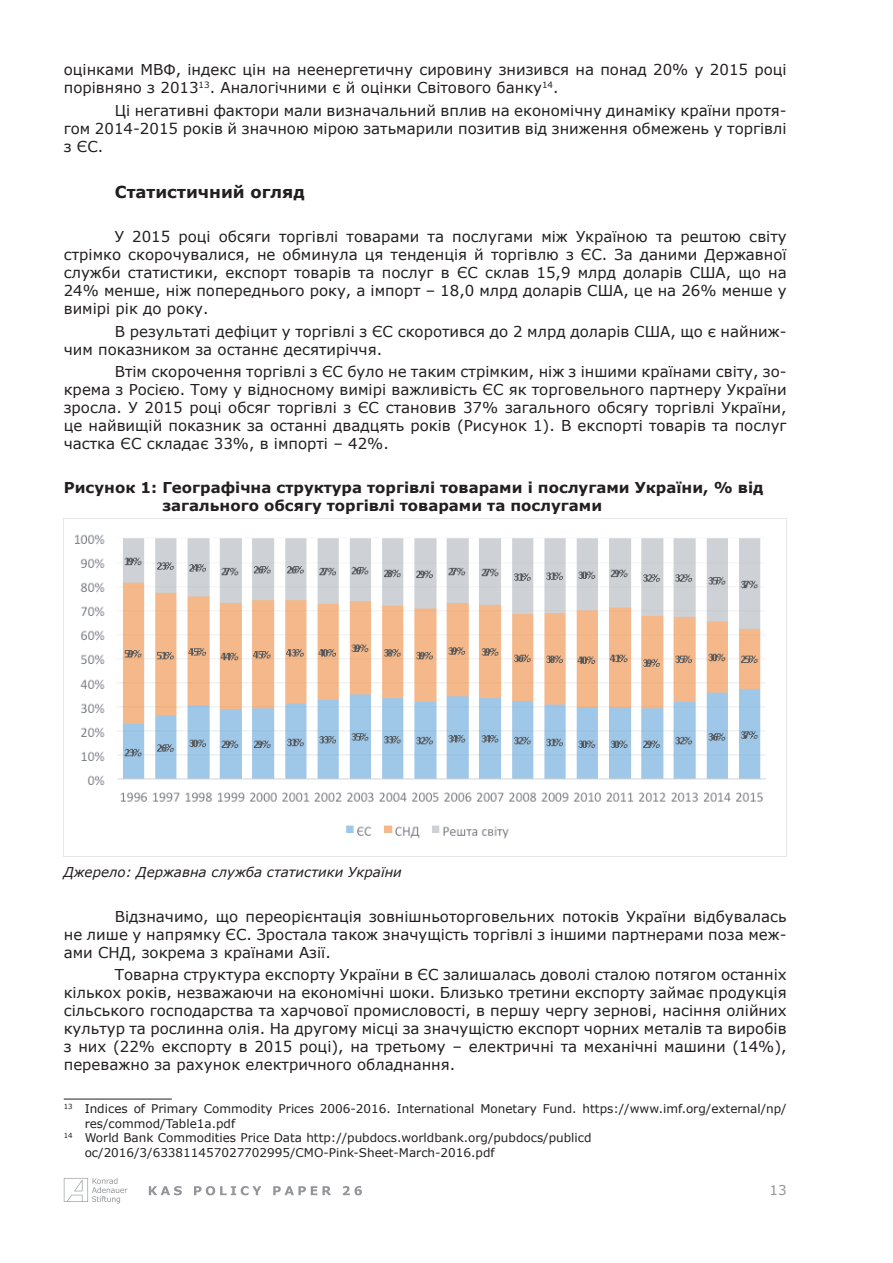
<style>
.page{position:relative;width:893px;height:1263px;background:#fff}
.page>*{position:absolute;margin:0;border:0;box-sizing:border-box;transform-origin:0 0}
.t1{font:700 16.5px "Verdana";color:#231f20}
.t2{font:15px/18px "Verdana";color:#231f20;text-align:justify}
.t3{font:700 15px/18px "Verdana";color:#231f20}
.t4{font:italic 13.5px "Verdana";color:#231f20}
.t5{font:13.5px "Verdana";color:#939598}
.t6{font:12px "Verdana";color:#231f20}
</style>
<div class="page">
<svg style="left:64px;top:1178px;width:64px;height:25px"></svg>
<svg style="left:149px;top:1186px;width:182px;height:9px"></svg>
<svg style="left:343px;top:1186px;width:19px;height:9px"></svg>
<img style="left:64px;top:519px;width:723px;height:338px">
<hr style="left:64px;top:1099px;width:108px;height:1px;background:#231f20">
<p class="t2" style="left:64px;top:60px;width:724px">оцінками МВФ, індекс цін на неенергетичну сировину знизився на понад 20% у 2015 році порівняно з 2013<sup>13</sup>. Аналогічними є й оцінки Світового банку<sup>14</sup>.</p>
<p class="t2" style="left:64px;top:101px;width:724px;text-indent:51px">Ці негативні фактори мали визначальний вплив на економічну динаміку країни протя&shy;гом 2014-2015 років й значною мірою затьмарили позитив від зниження обмежень у торгівлі з ЄС.</p>
<p class="t1" style="left:115px;top:181px;width:192px">Статистичний огляд</p>
<p class="t2" style="left:64px;top:227px;width:724px;text-indent:51px">У 2015 році обсяги торгівлі товарами та послугами між Україною та рештою світу стрімко скорочувалися, не обминула ця тенденція й торгівлю з ЄС. За даними Державної служби статистики, експорт товарів та послуг в ЄС склав 15,9 млрд доларів США, що на 24% менше, ніж попереднього року, а імпорт – 18,0 млрд доларів США, це на 26% менше у вимірі рік до року.</p>
<p class="t2" style="left:64px;top:322px;width:724px;text-indent:51px">В результаті дефіцит у торгівлі з ЄС скоротився до 2 млрд доларів США, що є найниж&shy;чим показником за останнє десятиріччя.</p>
<p class="t2" style="left:64px;top:362px;width:724px;text-indent:51px">Втім скорочення торгівлі з ЄС було не таким стрімким, ніж з іншими країнами світу, зо&shy;крема з Росією. Тому у відносному вимірі важливість ЄС як торговельного партнеру України зросла. У 2015 році обсяг торгівлі з ЄС становив 37% загального обсягу торгівлі України, це найвищій показник за останні двадцять років (Рисунок 1). В експорті товарів та послуг частка ЄС складає 33%, в імпорті – 42%.</p>
<p class="t3" style="left:162px;top:478px;width:603px;text-indent:-99px">Рисунок 1: Географічна структура торгівлі товарами і послугами України, % від загального обсягу торгівлі товарами та послугами</p>
<p class="t4" style="left:64px;top:863px;width:340px">Джерело: Державна служба статистики України</p>
<p class="t2" style="left:64px;top:907px;width:724px;text-indent:51px">Відзначимо, що переорієнтація зовнішньоторговельних потоків України відбувалась не лише у напрямку ЄС. Зростала також значущість торгівлі з іншими партнерами поза меж&shy;ами СНД, зокрема з країнами Азії.</p>
<p class="t2" style="left:64px;top:965px;width:724px;text-indent:51px">Товарна структура експорту України в ЄС залишалась доволі сталою потягом останніх кількох років, незважаючи на економічні шоки. Близько третини експорту займає продукція сільського господарства та харчової промисловості, в першу чергу зернові, насіння олійних культур та рослинна олія. На другому місці за значущістю експорт чорних металів та виробів з них (22% експорту в 2015 році), на третьому – електричні та механічні машини (14%), переважно за рахунок електричного обладнання.</p>
<p class="t6" style="left:64px;top:1101px;width:724px"><sup>13</sup> Indices of Primary Commodity Prices 2006-2016. International Monetary Fund. https://www.imf.org/external/np/</p>
<p class="t6" style="left:85px;top:1116px;width:152px">res/commod/Table1a.pdf</p>
<p class="t6" style="left:64px;top:1130px;width:529px"><sup>14</sup> World Bank Commodities Price Data http://pubdocs.worldbank.org/pubdocs/publicd</p>
<p class="t6" style="left:85px;top:1145px;width:412px">oc/2016/3/633811457027702995/CMO-Pink-Sheet-March-2016.pdf</p>
<p class="t5" style="left:769px;top:1181px;width:19px">13</p>
</div>
